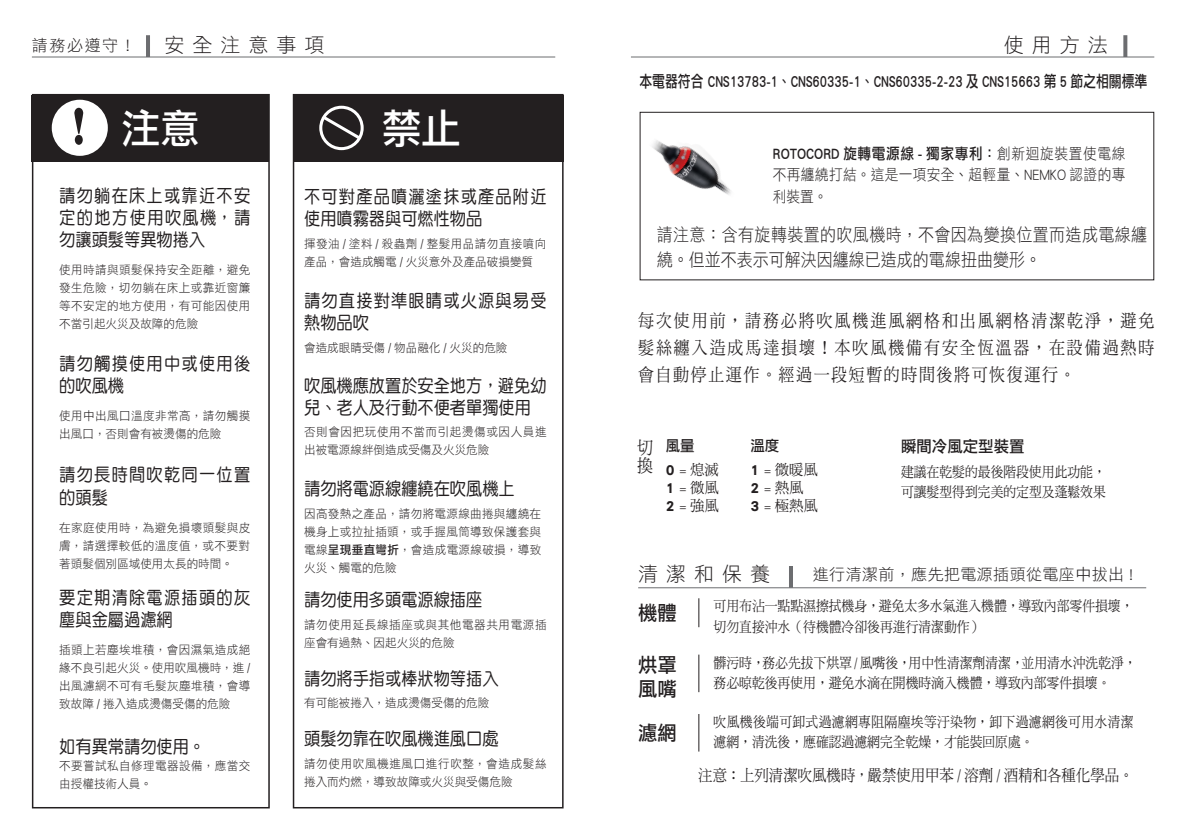
<style>
.page{position:relative;width:1191px;height:840px;background:#fff}
.page>*{position:absolute;margin:0;border:0;box-sizing:border-box;transform-origin:0 0}
.t1{font:40.6px "DF Li Hei Std W5";color:#fff}
.t2{font:20px "DF Li Hei Std W3";letter-spacing:.4em;color:#231f20}
.t3{font:20px/24px "DF Li Hei Std W5";color:#231f20;scale:.96 1}
.t4{font:18px/22px "DF Yuan Std W5";color:#231f20;text-align:justify;scale:.9 1}
.t5{font:18px/26.6px "DF Ming Std W5";letter-spacing:.1em;color:#231f20;scale:.89 1}
.t6{font:18px/25px "DF Li Hei Std W3";letter-spacing:.025em;color:#231f20;scale:.89 1}
.t7{font:18px/22px "DF Yuan Std W5";letter-spacing:.08em;color:#231f20;scale:.9 1}
.t8{font:18px/22px "DF Yuan Std W5";letter-spacing:.075em;color:#231f20;scale:.9 1}
.t9{font:16.2px "DF Li Hei Std W5";color:#231f20;scale:.79 1}
.t10{font:16.2px "DF Ming Std W5";color:#231f20;scale:.89 1}
.t11{font:16px "DF Li Hei Std W3";letter-spacing:.025em;color:#231f20}
.t12{font:16px "DF Li Hei Std W5";color:#231f20;scale:.96 1}
.t13{font:15.4px/21.4px "DF Li Hei Std W3";letter-spacing:.025em;color:#231f20;scale:.89 1}
.t14{font:15.4px "DF Li Hei Std W5";letter-spacing:.025em;color:#231f20;scale:.89 1}
.t15{font:15px "DF Ming Std W5";color:#231f20;scale:.96 1}
.t16{font:15px "DF Li Hei Std W5";color:#231f20;scale:.96 1}
.t17{font:14.4px/20px "DF Ming Std W5";color:#231f20;scale:.89 1}
.t18{font:14.4px/20px "DF Ming Std W5";letter-spacing:.025em;color:#231f20;scale:.89 1}
.t19{font:12px/18px "DF Li Hei Std W3";letter-spacing:.025em;color:#231f20;text-align:justify;scale:.96 1}
.t20{font:12px/18px "DF Li Hei Std W3";letter-spacing:.05em;color:#231f20;scale:.96 1}
.t21{font:12px/18px "DF Li Hei Std W3";color:#231f20;scale:.96 1}
.s1{font-family:"DF Li Hei Std W5"}
.s2{font-family:"DF Li Hei Std W3"}
.s3{font-family:"DF Li Hei Std W7"}
.s4{font-size:14.4px}
</style>
<div class="page">
<div style="left:32px;top:94px;width:238px;height:714px;border:2px solid #231f20"></div>
<div style="left:293px;top:94px;width:270px;height:714px;border:2px solid #231f20"></div>
<div style="left:32px;top:95px;width:237px;height:66px;background:#231f20"></div>
<div style="left:293px;top:95px;width:270px;height:66px;background:#231f20"></div>
<div style="left:52px;top:100px;width:56px;height:56px;background:#fff;border-radius:50%"></div>
<svg style="left:74px;top:108px;width:9px;height:37px"></svg>
<div style="left:319px;top:106px;width:45px;height:44px;border:3px solid #fff;border-radius:50%"></div>
<svg style="left:319px;top:113px;width:44px;height:29px"></svg>
<svg style="left:1123px;top:35px;width:4px;height:21px"></svg>
<hr style="left:631px;top:56px;width:523px;height:1px;background:#6c6d70">
<hr style="left:146px;top:35px;width:4px;height:22px;background:#6c6d70">
<hr style="left:32px;top:56px;width:523px;height:1px;background:#6c6d70">
<svg style="left:698px;top:598px;width:1px;height:29px"></svg>
<hr style="left:698px;top:654px;width:1px;height:37px;background:#231f20">
<hr style="left:698px;top:713px;width:1px;height:38px;background:#231f20">
<hr style="left:789px;top:565px;width:4px;height:22px;background:#6c6d70">
<hr style="left:638px;top:587px;width:508px;height:1px;background:#6c6d70">
<img style="left:639px;top:111px;width:120px;height:84px">
<div style="left:639px;top:112px;width:515px;height:168px;border:1px solid #231f20"></div>
<h3 class="t11" style="left:32px;top:36px;width:105px">請務必遵守！</h3>
<h2 class="t2" style="left:164px;top:34px;width:161px">安全注意事項</h2>
<h2 class="t2" style="left:1003px;top:34px;width:106px">使用方法</h2>
<h1 class="t1" style="left:121px;top:106px;width:80px">注意</h1>
<h1 class="t1" style="left:382px;top:106px;width:80px">禁止</h1>
<h3 class="t4" style="left:59px;top:184px;width:214px">請勿躺在床上或靠近不安定的地方使用吹風機，請勿讓頭髮等異物捲入</h3>
<p class="t19" style="left:59px;top:260px;width:200px">使用時請與頭髮保持安全距離，避免發生危險，切勿躺在床上或靠近窗簾等不安定的地方使用，有可能因使用不當引起火災及故障的危險</p>
<h3 class="t7" style="left:59px;top:352px;width:214px">請勿觸摸使用中或使用後的吹風機</h3>
<p class="t19" style="left:59px;top:406px;width:200px">使用中出風口溫度非常高，請勿觸摸出風口，否則會有被燙傷的危險</p>
<h3 class="t7" style="left:59px;top:463px;width:214px">請勿長時間吹乾同一位置的頭髮</h3>
<p class="t19" style="left:59px;top:518px;width:200px">在家庭使用時，為避免損壞頭髮與皮膚，請選擇較低的溫度值，或不要對著頭髮個別區域使用太長的時間。</p>
<h3 class="t7" style="left:59px;top:586px;width:214px">要定期清除電源插頭的灰塵與金屬過濾網</h3>
<p class="t19" style="left:59px;top:640px;width:200px">插頭上若塵埃堆積，會因濕氣造成絕緣不良引起火災。使用吹風機時，進 /出風濾網不可有毛髮灰塵堆積，會導致故障 / 捲入造成燙傷受傷的危險</p>
<h3 class="t4" style="left:59px;top:734px;width:164px">如有異常請勿使用。</h3>
<p class="t19" style="left:59px;top:755px;width:200px">不要嘗試私自修理電器設備，應當交由授權技術人員。</p>
<h3 class="t8" style="left:304px;top:185px;width:271px">不可對產品噴灑塗抹或產品附近使用噴霧器與可燃性物品</h3>
<p class="t21" style="left:304px;top:234px;width:254px">揮發油 / 塗料 / 殺蟲劑 / 整髮用品請勿直接噴向產品，會造成觸電 / 火災意外及產品破損變質</p>
<h3 class="t8" style="left:304px;top:289px;width:271px">請勿直接對準眼睛或火源與易受熱物品吹</h3>
<p class="t21" style="left:304px;top:338px;width:213px">會造成眼睛受傷 / 物品融化 / 火災的危險</p>
<h3 class="t4" style="left:304px;top:374px;width:271px">吹風機應放置於安全地方，避免幼兒、老人及行動不便者單獨使用</h3>
<p class="t20" style="left:304px;top:422px;width:254px">否則會因把玩使用不當而引起燙傷或因人員進出被電源線絆倒造成受傷及火災危險</p>
<h3 class="t4" style="left:304px;top:477px;width:236px">請勿將電源線纏繞在吹風機上</h3>
<p class="t19" style="left:304px;top:504px;width:248px">因高發熱之產品，請勿將電源線曲捲與纏繞在機身上或拉扯插頭，或手握風筒導致保護套與電線<span class="s1">呈現垂直彎折</span>，會造成電源線破損，導致火災、觸電的危險</p>
<h3 class="t4" style="left:304px;top:588px;width:199px">請勿使用多頭電源線插座</h3>
<p class="t20" style="left:304px;top:614px;width:254px">請勿使用延長線插座或與其他電器共用電源插座會有過熱、因起火災的危險</p>
<h3 class="t4" style="left:304px;top:666px;width:217px">請勿將手指或棒狀物等插入</h3>
<p class="t21" style="left:304px;top:693px;width:194px">有可能被捲入，造成燙傷受傷的危險</p>
<h3 class="t4" style="left:304px;top:727px;width:217px">頭髮勿靠在吹風機進風口處</h3>
<p class="t20" style="left:304px;top:753px;width:254px">請勿使用吹風機進風口進行吹整，會造成髮絲捲入而灼燃，導致故障或火災與受傷危險</p>
<h3 class="t9" style="left:639px;top:73px;width:644px">本電器符合 CNS13783-1、CNS60335-1、CNS60335-2-23 及 CNS15663 第 5 節之相關標準</h3>
<p class="t14" style="left:773px;top:145px;width:397px">ROTOCORD 旋轉電源線 - 獨家專利：<span class="s2">創新迴旋裝置使電線</span></p>
<p class="t13" style="left:773px;top:164px;width:397px">不再纏繞打結。這是一項安全、超輕量、NEMKO 認證的專利裝置。</p>
<h3 class="t6" style="left:656px;top:221px;width:552px">請注意：含有旋轉裝置的吹風機時，不會因為變換位置而造成電線纏繞。但並不表示可解決因纏線已造成的電線扭曲變形。</h3>
<h3 class="t5" style="left:638px;top:307px;width:581px;text-align:justify">每次使用前，請務必將吹風機進風網格和出風網格清潔乾淨，避免髮絲纏入造成馬達損壞！本吹風機備有安全恆溫器，在設備過熱時會自動停止運作。經過一段短暫的時間後將可恢復運行。</h3>
<h3 class="t5" style="left:637px;top:438px;width:19px;line-height:18px">切換</h3>
<p class="t16" style="left:666px;top:437px;width:32px">風量</p>
<p class="t16" style="left:750px;top:437px;width:32px">溫度</p>
<p class="t15" style="left:666px;top:461px;width:57px"><span class="s3">0</span> = 熄滅</p>
<p class="t15" style="left:750px;top:461px;width:72px"><span class="s3">1</span> = 微暖風</p>
<p class="t15" style="left:666px;top:479px;width:57px"><span class="s3">1</span> = 微風</p>
<p class="t15" style="left:750px;top:479px;width:57px"><span class="s3">2</span>=熱風</p>
<p class="t15" style="left:666px;top:497px;width:57px"><span class="s3">2</span>=強風</p>
<p class="t15" style="left:750px;top:497px;width:72px"><span class="s3">3</span> = 極熱風</p>
<h3 class="t12" style="left:901px;top:437px;width:130px">瞬間冷風定型裝置</h3>
<p class="t17" style="left:901px;top:461px;width:232px">建議在乾髮的最後階段使用此功能，可讓髮型得到完美的定型及蓬鬆效果</p>
<h2 class="t2" style="left:638px;top:562px;width:133px">清潔和保養</h2>
<h3 class="t11" style="left:813px;top:565px;width:322px">進行清潔前，應先把電源插頭從電座中拔出 !</h3>
<h2 class="t3" style="left:638px;top:600px;width:42px">機體</h2>
<h2 class="t3" style="left:638px;top:652px;width:42px">烘罩風嘴</h2>
<h2 class="t3" style="left:638px;top:719px;width:42px">濾網</h2>
<p class="t17" style="left:713px;top:595px;width:473px">可用布沾一點點濕擦拭機身，避免太多水氣進入機體，導致內部零件損壞，切勿直接沖水（待機體冷卻後再進行清潔動作）</p>
<p class="t17" style="left:713px;top:652px;width:477px">髒污時，務必先拔下烘罩 / 風嘴後，用中性清潔劑清潔，並用清水沖洗乾淨，務必晾乾後再使用，避免水滴在開機時滴入機體，導致內部零件損壞。</p>
<p class="t18" style="left:713px;top:711px;width:473px">吹風機後端可卸式過濾網專阻隔塵埃等汙染物，卸下過濾網後可用水清潔濾網，清洗後，應確認過濾網完全乾燥，才能裝回原處。</p>
<h3 class="t10" style="left:698px;top:765px;width:490px">注意：上列清潔吹風機時<span class="s4">，</span>嚴禁使用甲苯 / 溶劑 / 酒精和各種化學品。</h3>
</div>
